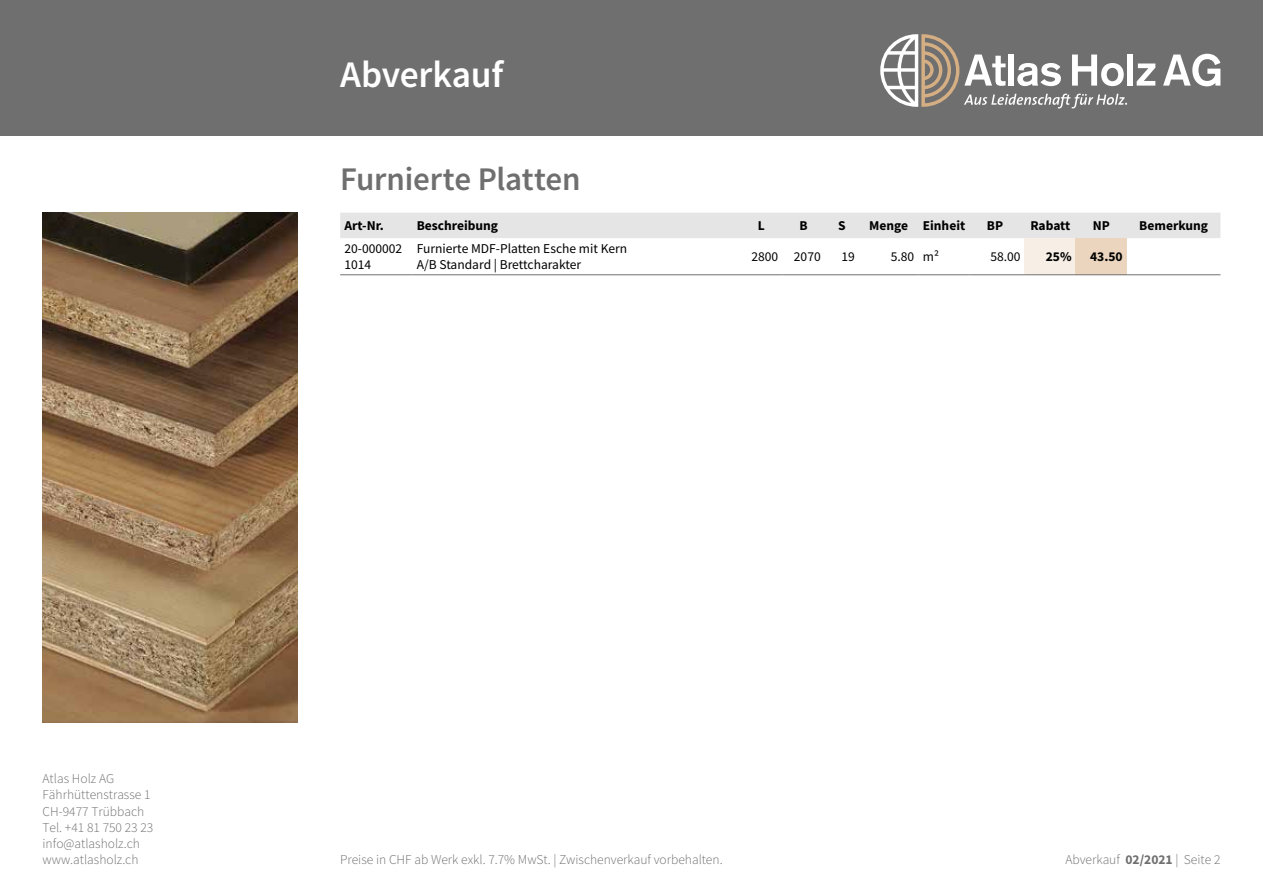
<style>
.page{position:relative;width:1263px;height:893px;background:#fff}
.page>*{position:absolute;margin:0;border:0;box-sizing:border-box;transform-origin:0 0}
.t1{font:600 37.5px "Source Sans Pro";letter-spacing:-.005em;color:#fff}
.t2{font:600 33px "Source Sans Pro";letter-spacing:-.01em;color:#706f6f}
.t3{font:300 13.5px/16.2px "Source Sans Pro";color:#706f6f}
.t4{font:13.5px/16.2px "Source Sans Pro";color:#000}
.t5{font:700 13.5px "Source Sans Pro";color:#000}
.s1{font-weight:700}
</style>
<div class="page">
<div style="left:0;top:0;width:1263px;height:136px;background:#706f6f"></div>
<div style="left:1127px;top:55px;width:6px;height:31px;background:#fff"></div>
<svg style="left:1137px;top:64px;width:18px;height:22px"></svg>
<svg style="left:1163px;top:54px;width:57px;height:32px"></svg>
<svg style="left:880px;top:34px;width:247px;height:74px"></svg>
<div style="left:340px;top:213px;width:880px;height:25px;background:#e5e5e5"></div>
<div style="left:1025px;top:238px;width:51px;height:37px;background:#f7eee5"></div>
<div style="left:1076px;top:238px;width:51px;height:37px;background:#ebd5be"></div>
<hr style="left:340px;top:274px;width:72px;height:1px;background:#706f6f">
<hr style="left:412px;top:274px;width:328px;height:1px;background:#706f6f">
<hr style="left:740px;top:274px;width:42px;height:1px;background:#706f6f">
<hr style="left:782px;top:274px;width:43px;height:1px;background:#706f6f">
<hr style="left:825px;top:274px;width:34px;height:1px;background:#706f6f">
<hr style="left:859px;top:274px;width:59px;height:1px;background:#706f6f">
<hr style="left:918px;top:274px;width:51px;height:1px;background:#706f6f">
<hr style="left:969px;top:274px;width:56px;height:1px;background:#706f6f">
<hr style="left:1025px;top:274px;width:51px;height:1px;background:#706f6f">
<hr style="left:1076px;top:274px;width:51px;height:1px;background:#706f6f">
<hr style="left:1127px;top:274px;width:93px;height:1px;background:#706f6f">
<img style="left:43px;top:213px;width:255px;height:510px">
<h1 class="t1" style="left:340px;top:50px;width:165px">Abverkauf</h1>
<h2 class="t2" style="left:340px;top:157px;width:242px">Furnierte Platten</h2>
<p class="t5" style="left:344px;top:217px;width:41px">Art-Nr.</p>
<p class="t5" style="left:417px;top:217px;width:83px">Beschreibung</p>
<p class="t5" style="left:758px;top:217px;width:8px">L</p>
<p class="t5" style="left:800px;top:217px;width:10px">B</p>
<p class="t5" style="left:838px;top:217px;width:9px">S</p>
<p class="t5" style="left:869px;top:217px;width:97px">Menge Einheit</p>
<p class="t5" style="left:987px;top:217px;width:18px">BP</p>
<p class="t5" style="left:1030px;top:217px;width:41px">Rabatt</p>
<p class="t5" style="left:1093px;top:217px;width:19px">NP</p>
<p class="t5" style="left:1139px;top:217px;width:70px">Bemerkung</p>
<p class="t4" style="left:344px;top:241px;width:59px">20-000002<br>1014</p>
<p class="t4" style="left:417px;top:241px;width:212px">Furnierte MDF-Platten Esche mit Kern<br>A/B Standard | Brettcharakter</p>
<p class="t4" style="left:751px;top:249px;width:71px">2800 2070</p>
<p class="t4" style="left:841px;top:249px;width:15px">19</p>
<p class="t4" style="left:891px;top:249px;width:50px">5.80 m²</p>
<p class="t4" style="left:990px;top:249px;width:32px">58.00</p>
<p class="t5" style="left:1046px;top:248px;width:27px">25%</p>
<p class="t5" style="left:1090px;top:248px;width:34px">43.50</p>
<p class="t3" style="left:43px;top:771px;width:112px">Atlas Holz AG<br>Fährhüttenstrasse 1<br>CH-9477 Trübbach<br>Tel. +41 81 750 23 23 info@atlasholz.ch www.atlasholz.ch</p>
<p class="t3" style="left:340px;top:852px;width:384px">Preise in CHF ab Werk exkl. 7.7% MwSt. | Zwischenverkauf vorbehalten.</p>
<p class="t3" style="left:1065px;top:852px;width:157px">Abverkauf <span class="s1">02/2021</span> | Seite 2</p>
</div>
